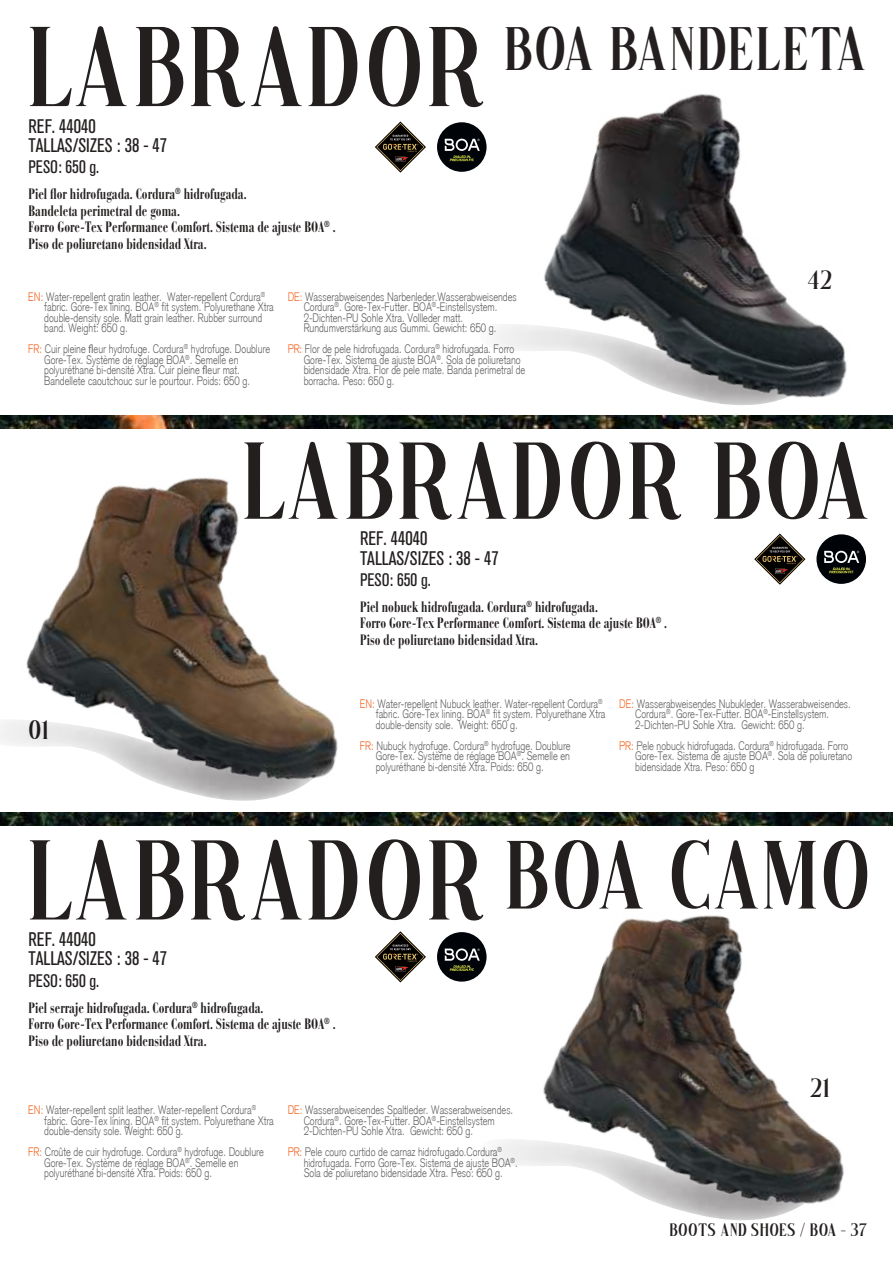
<style>
.page{position:relative;width:893px;height:1263px;background:#fff}
.page>*{position:absolute;margin:0;border:0;box-sizing:border-box;transform-origin:0 0}
.t1{font:82.5px "Arastin Std FREEDEMO";letter-spacing:.03em;color:#241f1f}
.t2{font:79.5px "Arastin Std FREEDEMO";letter-spacing:.03em;color:#241f1f}
.t3{font:45px "Arastin Std FREEDEMO";letter-spacing:.035em;color:#241f1f}
.t4{font:condensed 19.5px/19.5px "Akzidenz Grotesk BQ";color:#241f1f}
.t5{font:19.5px "Arastin Std FREEDEMO";color:#241f1f}
.t6{font:condensed 18px "Akzidenz Grotesk BQ";color:#241f1f}
.t7{font:700 condensed 15px/16.5px "Bauer Bodoni Std";color:#241f1f;scale:.8 1}
.t8{font:13.2px "Arastin Std FREEDEMO";letter-spacing:.05em;color:#241f1f}
.t9{font:300 12px/10.5px "Akzidenz Grotesk";color:#656365;scale:.8 1}
.s1{font-size:82.5px}
.s2{color:#f56521}
.s3{font-family:"Myriad Pro";font-weight:400}
.s4{font-size:70.5px}
</style>
<div class="page">
<img style="left:0;top:415px;width:517px;height:14px">
<img style="left:0;top:812px;width:893px;height:14px">
<svg style="left:496px;top:1139px;width:23px;height:26px"></svg>
<svg style="left:496px;top:324px;width:21px;height:26px"></svg>
<img style="left:517px;top:94px;width:376px;height:335px">
<img style="left:4px;top:477px;width:413px;height:339px">
<img style="left:519px;top:915px;width:325px;height:306px">
<svg style="left:375px;top:121px;width:51px;height:52px"></svg>
<div style="left:436px;top:122px;width:51px;height:51px;background:#000409;border-radius:50%"></div>
<svg style="left:445px;top:139px;width:35px;height:22px"></svg>
<div style="left:436px;top:121px;width:52px;height:52px;border:2px solid #fff;border-radius:50%"></div>
<svg style="left:375px;top:931px;width:51px;height:51px"></svg>
<div style="left:436px;top:931px;width:51px;height:51px;background:#000409;border-radius:50%"></div>
<svg style="left:445px;top:948px;width:35px;height:23px"></svg>
<div style="left:436px;top:930px;width:52px;height:53px;border:2px solid #fff;border-radius:50%"></div>
<svg style="left:754px;top:534px;width:51px;height:51px"></svg>
<div style="left:816px;top:534px;width:51px;height:51px;background:#000409;border-radius:50%"></div>
<svg style="left:824px;top:551px;width:35px;height:22px"></svg>
<div style="left:815px;top:533px;width:52px;height:52px;border:2px solid #fff;border-radius:50%"></div>
<h3 class="t3" style="left:27px;top:14px;width:840px"><span class="s1">LABRADOR</span> BOA BANDELETA</h3>
<h3 class="t4" style="left:28px;top:116px;width:140px">REF. 44040<br>TALLAS/SIZES : 38 - 47</h3>
<h3 class="t6" style="left:28px;top:157px;width:72px">PESO: 650 g.</h3>
<p class="t7" style="left:28px;top:186px;width:385px">Piel flor hidrofugada. Cordura<sup>®</sup> hidrofugada.<br>Bandeleta perimetral de goma.<br>Forro Gore-Tex Performance Comfort. Sistema de ajuste BOA<sup>®</sup> .<br>Piso de poliuretano bidensidad Xtra.</p>
<p class="t9" style="left:44px;top:292px;width:288px;text-indent:-16px"><span class="s2">EN:</span> Water-repellent gratin leather. Water-repellent Cordura<sup>® </sup>fabric. Gore-Tex lining. BOA<sup>®</sup> fit system. Polyurethane Xtra double-density sole. Matt grain leather. Rubber surround band. Weight: 650 g.</p>
<p class="t9" style="left:44px;top:344px;width:284px;text-indent:-16px"><span class="s2">FR:</span> Cuir pleine <span class="s3">fl</span>eur hydrofuge. Cordura<sup>®</sup> hydrofuge. Doublure Gore-Tex. Système de réglage BOA<sup>®</sup>. Semelle en polyuréthane bi-densité Xtra. Cuir pleine <span class="s3">fl</span>eur mat.<br>Bandellete caoutchouc sur le pourtour. Poids: 650 g.</p>
<p class="t9" style="left:304px;top:292px;width:268px;text-indent:-16px"><span class="s2">DE:</span> Wasserabweisendes Narbenleder.Wasserabweisendes Cordura<sup>®</sup>. Gore-Tex-Futter. BOA<sup>®</sup>-Einstellsystem.<br>2-Dichten-PU Sohle Xtra. Vollleder matt.<br>Rundumverstärkung aus Gummi. Gewicht: 650 g.</p>
<p class="t9" style="left:304px;top:344px;width:279px;text-indent:-16px"><span class="s2">PR:</span> Flor de pele hidrofugada. Cordura<sup>®</sup> hidrofugada. Forro Gore-Tex. Sistema de ajuste BOA<sup>®</sup>. Sola de poliuretano bidensidade Xtra. Flor de pele mate. Banda perimetral de borracha. Peso: 650 g.</p>
<h3 class="t5" style="left:807px;top:265px;width:26px">42</h3>
<h2 class="t2" style="left:242px;top:421px;width:629px">LABRADOR BOA</h2>
<h3 class="t5" style="left:29px;top:715px;width:21px">01</h3>
<h3 class="t4" style="left:360px;top:529px;width:140px">REF. 44040<br>TALLAS/SIZES : 38 - 47</h3>
<h3 class="t6" style="left:360px;top:569px;width:72px">PESO: 650 g.</h3>
<p class="t7" style="left:360px;top:599px;width:385px">Piel nobuck hidrofugada. Cordura<sup>®</sup> hidrofugada.<br>Forro Gore-Tex Performance Comfort. Sistema de ajuste BOA<sup>®</sup> .<br>Piso de poliuretano bidensidad Xtra.</p>
<p class="t9" style="left:376px;top:698px;width:288px;text-indent:-16px"><span class="s2">EN:</span> Water-repellent Nubuck leather. Water-repellent Cordura<sup>® </sup>fabric. Gore-Tex lining. BOA<sup>®</sup> fit system. Polyurethane Xtra double-density sole. Weight: 650 g.</p>
<p class="t9" style="left:376px;top:740px;width:245px;text-align:justify;text-indent:-16px"><span class="s2">FR:</span> Nubuck hydrofuge. Cordura<sup>®</sup> hydrofuge. Doublure Gore-Tex. Système de réglage BOA<sup>®</sup>. Semelle en polyuréthane bi-densité Xtra. Poids: 650 g.</p>
<p class="t9" style="left:635px;top:698px;width:271px;text-indent:-16px"><span class="s2">DE:</span> Wasserabweisendes Nubukleder. Wasserabweisendes.<br>Cordura<sup>®</sup>. Gore-Tex-Futter. BOA<sup>®</sup>-Einstellsystem.<br>2-Dichten-PU Sohle Xtra. Gewicht: 650 g.</p>
<p class="t9" style="left:635px;top:740px;width:273px;text-indent:-16px"><span class="s2">PR:</span> Pele nobuck hidrofugada. Cordura<sup>®</sup> hidrofugada. Forro<br>Gore-Tex. Sistema de ajuste BOA<sup>®</sup>. Sola de poliuretano bidensidade Xtra. Peso: 650 g</p>
<h1 class="t1" style="left:27px;top:818px;width:844px">LABRADOR <span class="s4">BOA CAMO</span></h1>
<h3 class="t4" style="left:28px;top:930px;width:140px">REF. 44040<br>TALLAS/SIZES : 38 - 47</h3>
<h3 class="t6" style="left:28px;top:970px;width:72px">PESO: 650 g.</h3>
<p class="t7" style="left:28px;top:999px;width:385px">Piel serraje hidrofugada. Cordura<sup>®</sup> hidrofugada.<br>Forro Gore-Tex Performance Comfort. Sistema de ajuste BOA<sup>®</sup> .<br>Piso de poliuretano bidensidad Xtra.</p>
<p class="t9" style="left:44px;top:1105px;width:288px;text-indent:-16px"><span class="s2">EN:</span> Water-repellent split leather. Water-repellent Cordura<sup>® </sup>fabric. Gore-Tex lining. BOA<sup>®</sup> fit system. Polyurethane Xtra double-density sole. Weight: 650 g.</p>
<p class="t9" style="left:44px;top:1147px;width:276px;text-indent:-16px"><span class="s2">FR:</span> Croûte de cuir hydrofuge. Cordura<sup>®</sup> hydrofuge. Doublure<br>Gore-Tex. Système de réglage BOA<sup>®</sup>. Semelle en polyuréthane bi-densité Xtra. Poids: 650 g.</p>
<p class="t9" style="left:304px;top:1105px;width:263px;text-indent:-16px"><span class="s2">DE:</span> Wasserabweisendes Spaltleder. Wasserabweisendes.<br>Cordura<sup>®</sup>. Gore-Tex-Futter. BOA<sup>®</sup>-Einstellsystem<br>2-Dichten-PU Sohle Xtra. Gewicht: 650 g.</p>
<p class="t9" style="left:304px;top:1147px;width:269px;text-indent:-16px"><span class="s2">PR:</span> Pele couro curtido de carnaz hidrofugado.Cordura<sup>® </sup>hidrofugada. Forro Gore-Tex. Sistema de ajuste BOA<sup>®</sup>.<br>Sola de poliuretano bidensidade Xtra. Peso: 650 g.</p>
<h3 class="t5" style="left:810px;top:1073px;width:21px">21</h3>
<p class="t8" style="left:669px;top:1220px;width:199px">BOOTS AND SHOES / BOA - 37</p>
</div>
